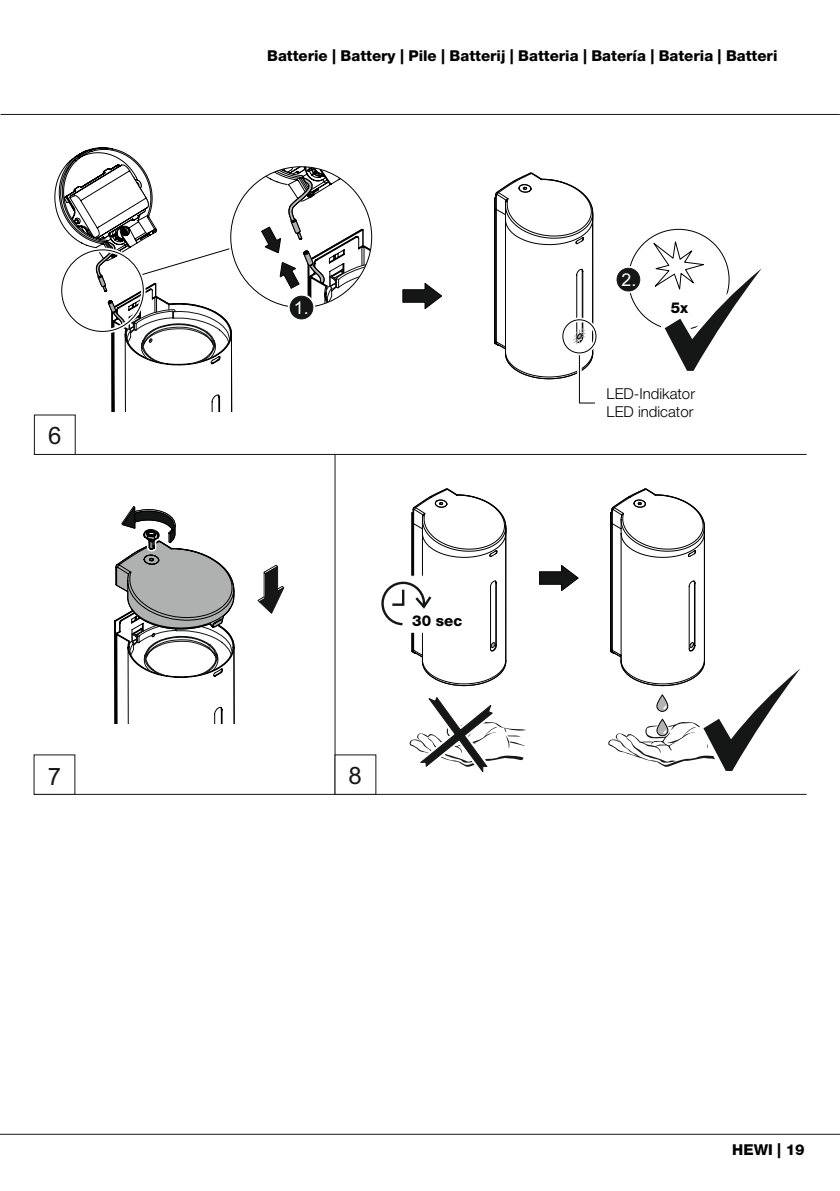
<style>
.page{position:relative;width:840px;height:1191px;background:#fff}
.page>*{position:absolute;margin:0;border:0;box-sizing:border-box;transform-origin:0 0}
.t1{font:24px "Arial";color:#151616}
.t2{font:17.6px "Arial";color:#fff}
.t3{font:800 15px "Helvetica Neue LT Pro";color:#000}
.t4{font:300 15px/17.8px "Helvetica Neue LT Pro";color:#000}
</style>
<div class="page">
<hr style="left:1px;top:114px;width:837px;height:1px;background:#151616">
<hr style="left:0;top:1133px;width:839px;height:1px;background:#151616">
<hr style="left:34px;top:454px;width:771px;height:1px;background:#151616">
<hr style="left:334px;top:454px;width:1px;height:340px;background:#151616">
<svg style="left:462px;top:113px;width:131px;height:2px"></svg>
<svg style="left:649px;top:239px;width:113px;height:132px"></svg>
<hr style="left:34px;top:794px;width:771px;height:1px;background:#151616">
<svg style="left:34px;top:754px;width:41px;height:41px"></svg>
<svg style="left:33px;top:147px;width:338px;height:308px"></svg>
<div style="left:288px;top:294px;width:27px;height:27px;border:5px solid #fff;border-radius:50%"></div>
<div style="left:289px;top:296px;width:24px;height:23px;background:#151616;border:1px solid #151616;border-radius:50%"></div>
<div style="left:614px;top:266px;width:27px;height:27px;border:5px solid #fff;border-radius:50%"></div>
<div style="left:616px;top:268px;width:24px;height:23px;background:#151616;border:1px solid #151616;border-radius:50%"></div>
<svg style="left:402px;top:283px;width:39px;height:26px"></svg>
<svg style="left:494px;top:172px;width:103px;height:229px"></svg>
<svg style="left:379px;top:453px;width:127px;height:2px"></svg>
<svg style="left:539px;top:565px;width:38px;height:26px"></svg>
<svg style="left:577px;top:401px;width:128px;height:179px"></svg>
<svg style="left:334px;top:483px;width:194px;height:312px"></svg>
<svg style="left:604px;top:483px;width:197px;height:288px"></svg>
<svg style="left:257px;top:565px;width:27px;height:48px"></svg>
<svg style="left:114px;top:506px;width:121px;height:217px"></svg>
<p class="t3" style="left:267px;top:50px;width:511px">Batterie | Battery | Pile | Batterij | Batteria | Batería | Bateria | Batteri</p>
<h1 class="t1" style="left:48px;top:426px;width:15px">6</h1>
<p class="t2" style="left:294px;top:301px;width:16px">1.</p>
<p class="t3" style="left:412px;top:615px;width:52px">30 sec</p>
<h1 class="t1" style="left:48px;top:767px;width:15px">7</h1>
<h1 class="t1" style="left:348px;top:766px;width:15px">8</h1>
<p class="t2" style="left:621px;top:273px;width:16px">2.</p>
<p class="t3" style="left:670px;top:302px;width:19px">5x</p>
<p class="t4" style="left:606px;top:387px;width:90px">LED-Indikator<br>LED indicator</p>
<p class="t3" style="left:731px;top:1144px;width:74px">HEWI | 19</p>
</div>
